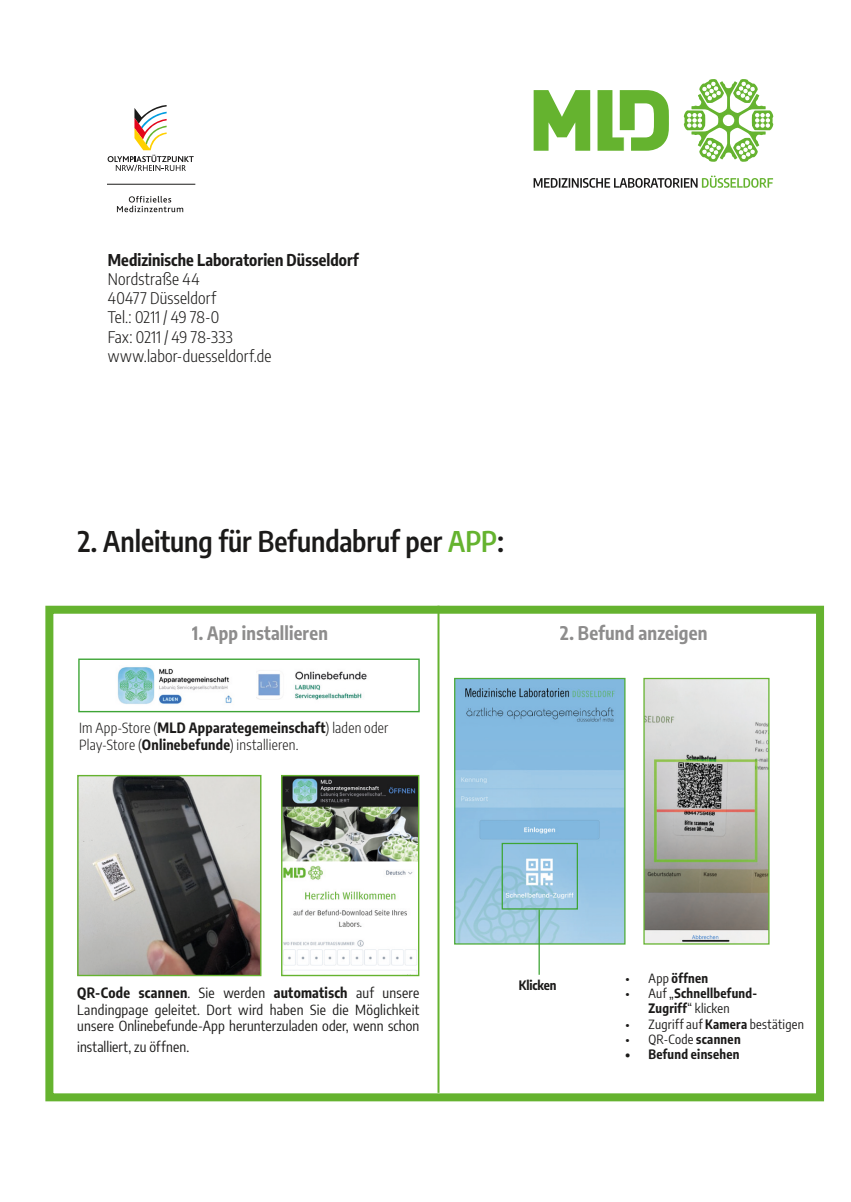
<style>
.page{position:relative;width:851px;height:1202px;background:#fff}
.page>*{position:absolute;margin:0;border:0;box-sizing:border-box;transform-origin:0 0}
.t1{font:600 28px "Encode Sans Condensed";color:#1b1a19}
.t2{font:700 18.6px "Encode Sans Condensed";letter-spacing:.01em;color:#1b1a19}
.t3{font:700 18.2px "Encode Sans Condensed";letter-spacing:.01em;color:#1b1a19}
.Einf__Abs{font:300 16px "Encode Sans Condensed";letter-spacing:.01em;color:#1b1a19}
.Einf__Abs-2{font:700 16px "Encode Sans Condensed";letter-spacing:.005em;color:#1b1a19}
.Einf__Abs-3{font:14px/16.8px "Encode Sans Condensed";letter-spacing:.005em;color:#1b1a19;text-align:justify}
.Einf__Abs-4{font:700 14px "Encode Sans Condensed";letter-spacing:.02em;color:#1b1a19}
.Einf__Abs-5{font:300 14px "Encode Sans Condensed";letter-spacing:.015em;color:#1b1a19}
.Einf__Abs-6{font:700 12.8px/15.2px "Encode Sans Condensed";letter-spacing:.025em;color:#1b1a19;text-align:center}
.t4{font:12.8px "Encode Sans Condensed";letter-spacing:.025em;color:#1b1a19}
.Einf__Abs-7{font:700 12.8px "Encode Sans Condensed";letter-spacing:-.005em;color:#1b1a19}
.s1{color:#65b32f}
.s2{font-weight:300}
.s3{font-weight:700}
.s4{font-weight:400}
</style>
<div class="page">
<svg style="left:533px;top:176px;width:240px;height:12px"></svg>
<svg style="left:533px;top:90px;width:57px;height:61px"></svg>
<svg style="left:597px;top:90px;width:72px;height:61px"></svg>
<svg style="left:683px;top:79px;width:90px;height:83px"></svg>
<hr style="left:108px;top:184px;width:87px;height:1px;background:#1b1a19">
<svg style="left:117px;top:196px;width:66px;height:16px"></svg>
<svg style="left:108px;top:105px;width:86px;height:66px"></svg>
<img style="left:117px;top:667px;width:115px;height:37px">
<img style="left:256px;top:671px;width:111px;height:29px">
<img style="left:283px;top:777px;width:134px;height:197px">
<div style="left:281px;top:775px;width:138px;height:201px;border:1px solid #65b32f"></div>
<img style="left:79px;top:777px;width:180px;height:197px">
<div style="left:77px;top:775px;width:184px;height:201px;border:1px solid #65b32f"></div>
<div style="left:78px;top:658px;width:341px;height:54px;border:1px solid #3ea536"></div>
<img style="left:645px;top:680px;width:122px;height:263px">
<div style="left:643px;top:678px;width:126px;height:267px;border:1px solid #65b32f"></div>
<img style="left:456px;top:680px;width:167px;height:263px">
<div style="left:454px;top:678px;width:171px;height:267px;border:1px solid #50ac39"></div>
<div style="left:501px;top:843px;width:77px;height:66px;border:1px solid #3ea536"></div>
<hr style="left:538px;top:909px;width:1px;height:66px;background:#3ea536">
<hr style="left:437px;top:606px;width:2px;height:487px;background:#65b32f">
<div style="left:45px;top:606px;width:778px;height:495px;border:8px solid #65b32f"></div>
<p class="Einf__Abs-2" style="left:108px;top:248px;width:252px">Medizinische Laboratorien Düsseldorf</p>
<p class="Einf__Abs" style="left:108px;top:268px;width:93px">Nordstraße 44</p>
<p class="Einf__Abs" style="left:108px;top:287px;width:110px">40477 Düsseldorf</p>
<p class="Einf__Abs" style="left:108px;top:306px;width:113px">Tel.: 0211 / 49 78-0</p>
<p class="Einf__Abs" style="left:108px;top:326px;width:126px">Fax: 0211 / 49 78-333</p>
<p class="Einf__Abs" style="left:108px;top:345px;width:165px">www.labor-duesseldorf.de</p>
<p class="t1" style="left:78px;top:521px;width:427px">2. Anleitung für Befundabruf per <span class="s1">APP</span>:</p>
<h3 class="t3" style="left:192px;top:619px;width:137px">1. App installieren</h3>
<p class="Einf__Abs-4" style="left:79px;top:717px;width:311px"><span class="s2">Im App-Store (</span>MLD Apparategemeinschaft<span class="s2">) laden oder</span></p>
<p class="Einf__Abs-5" style="left:79px;top:735px;width:221px">Play-Store (<span class="s3">Onlinebefunde</span>) installieren.</p>
<h2 class="t2" style="left:560px;top:619px;width:149px">2. Befund anzeigen</h2>
<p class="Einf__Abs-3" style="left:77px;top:983px;width:343px"><span class="s3">QR-Code scannen</span>. Sie werden <span class="s3">automatisch</span> auf unsere Landingpage geleitet. Dort wird haben Sie die Möglichkeit unsere Onlinebefunde-App herunterzuladen oder, wenn schon</p>
<p class="Einf__Abs-3" style="left:77px;top:1037px;width:114px">installiert, zu öffnen.</p>
<p class="Einf__Abs-7" style="left:518px;top:976px;width:39px">Klicken</p>
<p class="Einf__Abs-6" style="left:625px;top:969px;width:84px"><span class="s4">• App</span> öffnen</p>
<p class="Einf__Abs-6" style="left:625px;top:985px;width:133px"><span class="s4">• Auf „</span>Schnellbefund-<br>Zugriff<span class="s4">“ klicken</span></p>
<p class="t4" style="left:625px;top:1015px;width:180px">• Zugriff auf <span class="s3">Kamera</span> bestätigen</p>
<p class="t4" style="left:625px;top:1030px;width:117px">• QR-Code <span class="s3">scannen</span></p>
<p class="Einf__Abs-6" style="left:625px;top:1046px;width:115px">• Befund einsehen</p>
</div>
